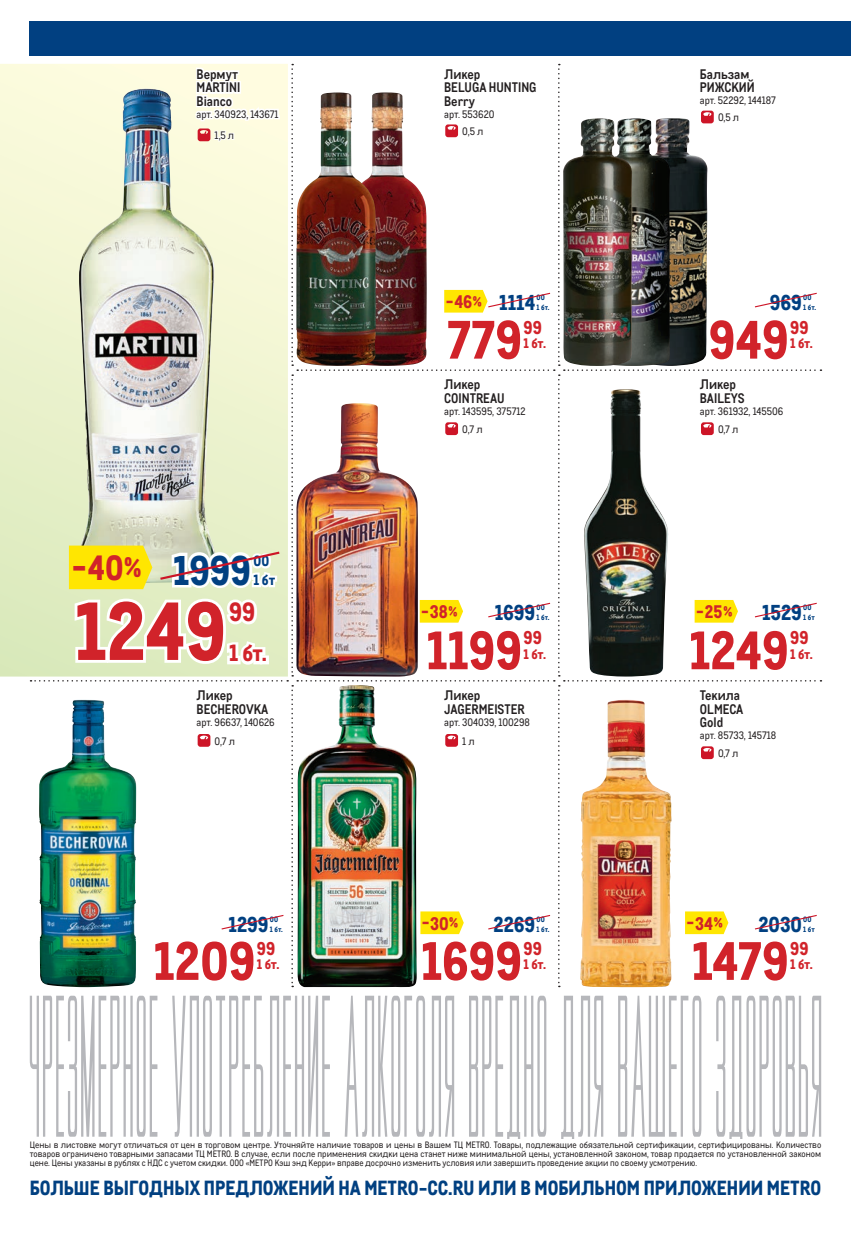
<style>
.page{position:relative;width:851px;height:1234px;background:#fff}
.page>*{position:absolute;margin:0;border:0;box-sizing:border-box;transform-origin:0 0}
.t1{font:800 79.95px "CA Metro";color:#d1232a}
.t2{font:800 52.5px "CA Metro";color:#d1232a}
.t3{font:800 40.35px "CA Metro";color:#014081}
.t4{font:800 34.05px "CA Metro";color:#d1232a}
.t5{font:800 25.65px "CA Metro";color:#d1232a}
.t6{font:800 22.8px "CA Metro";color:#d1232a}
.t7{font:800 21px "CA Metro";letter-spacing:.005em;color:#014081}
.t8{font:800 19.95px "CA Metro";color:#014081}
.t9{font:800 18px "CA Metro";color:#d1232a}
.t10{font:800 17.7px "CA Metro";color:#d1232a}
.t11{font:800 14.4px "CA Metro";color:#014081}
.t12{font:700 13.5px/13.5px "CA Metro";color:#231f20}
.t13{font:800 13.5px "CA Metro";letter-spacing:-.025em;color:#d1232a}
.t14{font:10.5px "CA Metro";letter-spacing:-.005em;color:#231f20}
.t15{font:9px/9px "CA Metro";color:#231f20;text-align:justify}
.t16{font:800 7.5px "CA Metro";letter-spacing:.025em;color:#014081}
.s1{font-size:15px}
.s2{font-size:28.95px}
</style>
<div class="page">
<svg style="left:30px;top:995px;width:791px;height:143px"></svg>
<div style="left:30px;top:21px;width:820px;height:34px;background:#014081"></div>
<svg style="left:0;top:64px;width:31px;height:612px"></svg>
<img style="left:31px;top:63px;width:790px;height:923px">
<h3 class="t12" style="left:196px;top:66px;width:45px">Вермут<br>MARTINI<br>Bianco</h3>
<p class="t14" style="left:196px;top:107px;width:84px">арт. 340923, 143671</p>
<h3 class="t12" style="left:444px;top:66px;width:94px">Ликер<br>BELUGA HUNTING<br>Berry</h3>
<p class="t14" style="left:444px;top:107px;width:52px">арт. 553620</p>
<h3 class="t12" style="left:699px;top:66px;width:56px">Бальзам<br>РИЖСКИЙ</h3>
<p class="t14" style="left:699px;top:93px;width:77px">арт. 52292, 144187</p>
<p class="t14" style="left:718px;top:110px;width:22px">0,5 л</p>
<p class="t14" style="left:215px;top:128px;width:21px">1,5 л</p>
<p class="t14" style="left:462px;top:124px;width:22px">0,5 л</p>
<h3 class="t7" style="left:445px;top:285px;width:91px"><sup>-</sup> 1114</h3>
<p class="t16" style="left:536px;top:301px;width:15px">1 бт.</p>
<p class="t16" style="left:536px;top:291px;width:10px">00</p>
<h3 class="t10" style="left:454px;top:287px;width:29px">46 <span class="s1">%</span></h3>
<h3 class="t7" style="left:769px;top:285px;width:34px">969</h3>
<p class="t16" style="left:803px;top:301px;width:15px">1 бт.</p>
<p class="t16" style="left:803px;top:291px;width:10px">00</p>
<h2 class="t2" style="left:447px;top:296px;width:77px">779</h2>
<h3 class="t9" style="left:523px;top:312px;width:20px">99</h3>
<h3 class="t13" style="left:523px;top:332px;width:24px">1 бт.</h3>
<h2 class="t2" style="left:708px;top:296px;width:82px">949</h2>
<h3 class="t9" style="left:790px;top:312px;width:20px">99</h3>
<h3 class="t13" style="left:790px;top:332px;width:24px">1 бт.</h3>
<h3 class="t12" style="left:444px;top:377px;width:62px">Ликер<br>COINTREAU</h3>
<p class="t14" style="left:444px;top:403px;width:83px">арт. 143595, 375712</p>
<h3 class="t12" style="left:699px;top:377px;width:46px">Ликер<br>BAILEYS</h3>
<p class="t14" style="left:699px;top:403px;width:85px">арт. 361932, 145506</p>
<p class="t14" style="left:462px;top:421px;width:22px">0,7 л</p>
<p class="t14" style="left:718px;top:421px;width:22px">0,7 л</p>
<h3 class="t3" style="left:72px;top:536px;width:180px"><sup>-</sup> 1999</h3>
<h3 class="t4" style="left:88px;top:540px;width:55px">40 <span class="s2">%</span></h3>
<h3 class="t11" style="left:253px;top:549px;width:17px">00</h3>
<h3 class="t11" style="left:253px;top:568px;width:23px">1 бт</h3>
<h1 class="t1" style="left:75px;top:565px;width:153px">1249</h1>
<h3 class="t5" style="left:229px;top:590px;width:28px">99</h3>
<h3 class="t6" style="left:229px;top:634px;width:40px">1 бт.</h3>
<h3 class="t10" style="left:421px;top:597px;width:38px">-38 <span class="s1">%</span></h3>
<h3 class="t7" style="left:494px;top:595px;width:42px">1699</h3>
<p class="t16" style="left:536px;top:611px;width:15px">1 бт.</p>
<p class="t16" style="left:536px;top:601px;width:10px">00</p>
<h3 class="t10" style="left:696px;top:597px;width:38px">-25<span class="s1">%</span></h3>
<h3 class="t7" style="left:762px;top:595px;width:41px">1529</h3>
<p class="t16" style="left:803px;top:611px;width:13px">1 бт</p>
<p class="t16" style="left:803px;top:601px;width:10px">00</p>
<h2 class="t2" style="left:426px;top:607px;width:97px">1199</h2>
<h3 class="t9" style="left:523px;top:622px;width:20px">99</h3>
<h3 class="t13" style="left:523px;top:642px;width:24px">1 бт.</h3>
<h2 class="t2" style="left:689px;top:607px;width:101px">1249</h2>
<h3 class="t9" style="left:790px;top:622px;width:20px">99</h3>
<h3 class="t13" style="left:790px;top:642px;width:24px">1 бт.</h3>
<h3 class="t12" style="left:196px;top:687px;width:73px">Ликер<br>BEСHEROVKA</h3>
<p class="t14" style="left:196px;top:714px;width:80px">арт. 96637, 140626</p>
<p class="t14" style="left:215px;top:733px;width:22px">0,7 л</p>
<h3 class="t12" style="left:444px;top:687px;width:82px">Ликер<br>JAGERMEISTER</h3>
<p class="t14" style="left:444px;top:714px;width:87px">арт. 304039, 100298</p>
<p class="t14" style="left:462px;top:733px;width:14px">1 л</p>
<h3 class="t12" style="left:699px;top:687px;width:45px">Текила<br>OLMECA<br>Gold</h3>
<p class="t14" style="left:699px;top:727px;width:78px">арт. 85733, 145718</p>
<p class="t14" style="left:718px;top:745px;width:22px">0,7 л</p>
<h3 class="t7" style="left:228px;top:906px;width:42px">1299</h3>
<p class="t16" style="left:270px;top:923px;width:15px">1 бт.</p>
<p class="t16" style="left:270px;top:913px;width:10px">00</p>
<h3 class="t10" style="left:422px;top:908px;width:38px">-30<span class="s1">%</span></h3>
<h3 class="t7" style="left:493px;top:906px;width:43px">2269</h3>
<p class="t16" style="left:536px;top:923px;width:15px">1 бт.</p>
<p class="t16" style="left:536px;top:913px;width:10px">00</p>
<h3 class="t10" style="left:686px;top:908px;width:38px">- 34 <span class="s1">%</span></h3>
<h3 class="t7" style="left:758px;top:906px;width:45px">2030</h3>
<p class="t16" style="left:803px;top:923px;width:13px">1 бт</p>
<p class="t16" style="left:803px;top:913px;width:10px">00</p>
<h2 class="t2" style="left:153px;top:917px;width:103px">1209</h2>
<h3 class="t9" style="left:257px;top:933px;width:20px">99</h3>
<h3 class="t13" style="left:257px;top:953px;width:24px">1 бт.</h3>
<h2 class="t2" style="left:421px;top:917px;width:103px">1699</h2>
<h3 class="t9" style="left:523px;top:933px;width:20px">99</h3>
<h3 class="t13" style="left:523px;top:953px;width:24px">1 бт.</h3>
<h2 class="t2" style="left:691px;top:917px;width:98px">1479</h2>
<h3 class="t9" style="left:790px;top:933px;width:20px">99</h3>
<h3 class="t13" style="left:790px;top:953px;width:24px">1 бт.</h3>
<p class="t15" style="left:30px;top:1139px;width:792px">Цены в листовке могут отличаться от цен в торговом центре. Уточняйте наличие товаров и цены в Вашем ТЦ МЕТRО. Товары, подлежащие обязательной сертификации, сертифицированы. Количество товаров ограничено товарными запасами ТЦ METRO. В случае, если после применения скидки цена станет ниже минимальной цены, установленной законом, товар продается по установленной законом цене. Цены указаны в рублях с НДС с учетом скидки. ООО «МЕТРО Кэш энд Керри» вправе досрочно изменить условия или завершить проведение акции по своему усмотрению.</p>
<h3 class="t8" style="left:30px;top:1171px;width:792px">БОЛЬШЕ ВЫГОДНЫХ ПРЕДЛОЖЕНИЙ НА METRO-CC.RU ИЛИ В МОБИЛЬНОМ ПРИЛОЖЕНИИ METRO</h3>
</div>
